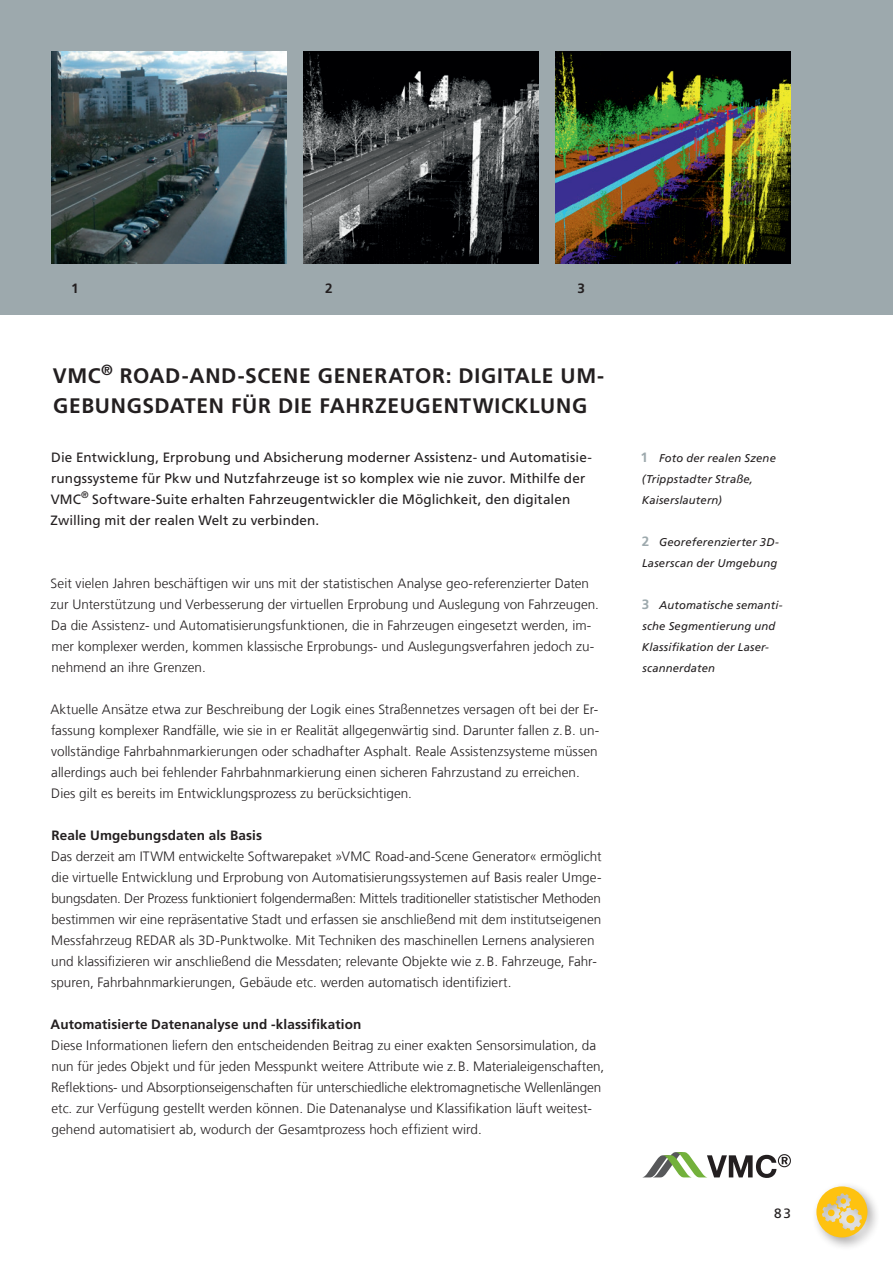
<style>
.page{position:relative;width:893px;height:1263px;background:#fff}
.page>*{position:absolute;margin:0;border:0;box-sizing:border-box;transform-origin:0 0}
.t1{font:700 21px/30px "Frutiger LT Com";letter-spacing:.03em;color:#231f20}
.t2{font:300 13.5px/21px "Frutiger LT Com";color:#231f20}
.t3{font:13.5px/21px "Frutiger LT Com";letter-spacing:.005em;color:#231f20}
.t4{font:700 13.5px "Frutiger LT Com";letter-spacing:.01em;color:#231f20}
.t5{font:italic 11.25px/21px "Frutiger LT Com";letter-spacing:.015em;color:#231f20}
.s1{font-weight:700;font-style:normal;font-size:13.5px;color:#9da9ad}
</style>
<div class="page">
<div style="left:0;top:0;width:893px;height:315px;background:#9da9ad"></div>
<img style="left:51px;top:51px;width:235px;height:213px">
<div style="left:812px;top:1181px;width:69px;height:70px;background:#231f20;opacity:.4"></div>
<svg style="left:816px;top:1186px;width:51px;height:51px;background:#efcf6f"></svg>
<img style="left:303px;top:51px;width:236px;height:213px">
<img style="left:556px;top:51px;width:235px;height:213px">
<svg style="left:642px;top:1152px;width:149px;height:26px"></svg>
<p class="t4" style="left:71px;top:281px;width:9px">1</p>
<p class="t4" style="left:325px;top:281px;width:9px">2</p>
<p class="t4" style="left:577px;top:281px;width:9px">3</p>
<h1 class="t1" style="left:53px;top:361px;width:553px">VMC<sup>®</sup> ROAD-AND-SCENE GENERATOR: DIGITALE UM-<br>GEBUNGSDATEN FÜR DIE FAHRZEUGENTWICKLUNG</h1>
<p class="t3" style="left:50px;top:447px;width:543px">Die Entwicklung, Erprobung und Absicherung moderner Assistenz- und Automatisie&shy;rungssysteme für Pkw und Nutzfahrzeuge ist so komplex wie nie zuvor. Mithilfe der VMC<sup>®</sup> Software-Suite erhalten Fahrzeugentwickler die Möglichkeit, den digitalen Zwilling mit der realen Welt zu verbinden.</p>
<p class="t2" style="left:51px;top:573px;width:550px">Seit vielen Jahren beschäftigen wir uns mit der statistischen Analyse geo-referenzierter Daten zur Unterstützung und Verbesserung der virtuellen Erprobung und Auslegung von Fahrzeugen.<br>Da die Assistenz- und Automatisierungsfunktionen, die in Fahrzeugen eingesetzt werden, im&shy;mer komplexer werden, kommen klassische Erprobungs- und Auslegungsverfahren jedoch zu&shy;nehmend an ihre Grenzen.</p>
<p class="t2" style="left:50px;top:699px;width:550px">Aktuelle Ansätze etwa zur Beschreibung der Logik eines Straßennetzes versagen oft bei der Er&shy;fassung komplexer Randfälle, wie sie in er Realität allgegenwärtig sind. Darunter fallen z.B. un&shy;vollständige Fahrbahnmarkierungen oder schadhafter Asphalt. Reale Assistenzsysteme müssen allerdings auch bei fehlender Fahrbahnmarkierung einen sicheren Fahrzustand zu erreichen.<br>Dies gilt es bereits im Entwicklungsprozess zu berücksichtigen.</p>
<p class="t4" style="left:51px;top:827px;width:212px">Reale Umgebungsdaten als Basis</p>
<p class="t2" style="left:51px;top:846px;width:552px">Das derzeit am ITWM entwickelte Softwarepaket »VMC Road-and-Scene Generator« ermöglicht die virtuelle Entwicklung und Erprobung von Automatisierungssystemen auf Basis realer Umge&shy;bungsdaten. Der Prozess funktioniert folgendermaßen: Mittels traditioneller statistischer Methoden bestimmen wir eine repräsentative Stadt und erfassen sie anschließend mit dem institutseigenen Messfahrzeug REDAR als 3D-Punktwolke. Mit Techniken des maschinellen Lernens analysieren und klassifizieren wir anschließend die Messdaten; relevante Objekte wie z.B. Fahrzeuge, Fahr&shy;spuren, Fahrbahnmarkierungen, Gebäude etc. werden automatisch identifiziert.</p>
<p class="t4" style="left:51px;top:1016px;width:312px">Automatisierte Datenanalyse und -klassifikation</p>
<p class="t2" style="left:51px;top:1035px;width:554px">Diese Informationen liefern den entscheidenden Beitrag zu einer exakten Sensorsimulation, da nun für jedes Objekt und für jeden Messpunkt weitere Attribute wie z.B. Materialeigenschaften, Reflektions- und Absorptionseigenschaften für unterschiedliche elektromagnetische Wellenlängen etc. zur Verfügung gestellt werden können. Die Datenanalyse und Klassifikation läuft weitest&shy;gehend automatisiert ab, wodurch der Gesamtprozess hoch effizient wird.</p>
<p class="t5" style="left:640px;top:447px;width:137px"><span class="s1">1</span> Foto der realen Szene (Trippstadter Straße,<br>Kaiserslautern)</p>
<p class="t5" style="left:642px;top:531px;width:138px"><span class="s1">2</span> Georeferenzierter 3D-<br>Laserscan der Umgebung</p>
<p class="t5" style="left:642px;top:594px;width:142px"><span class="s1">3</span> Automatische semanti&shy;sche Segmentierung und<br>Klassifikation der Laser&shy;scannerdaten</p>
<p class="t3" style="left:774px;top:1202px;width:18px">83</p>
</div>
